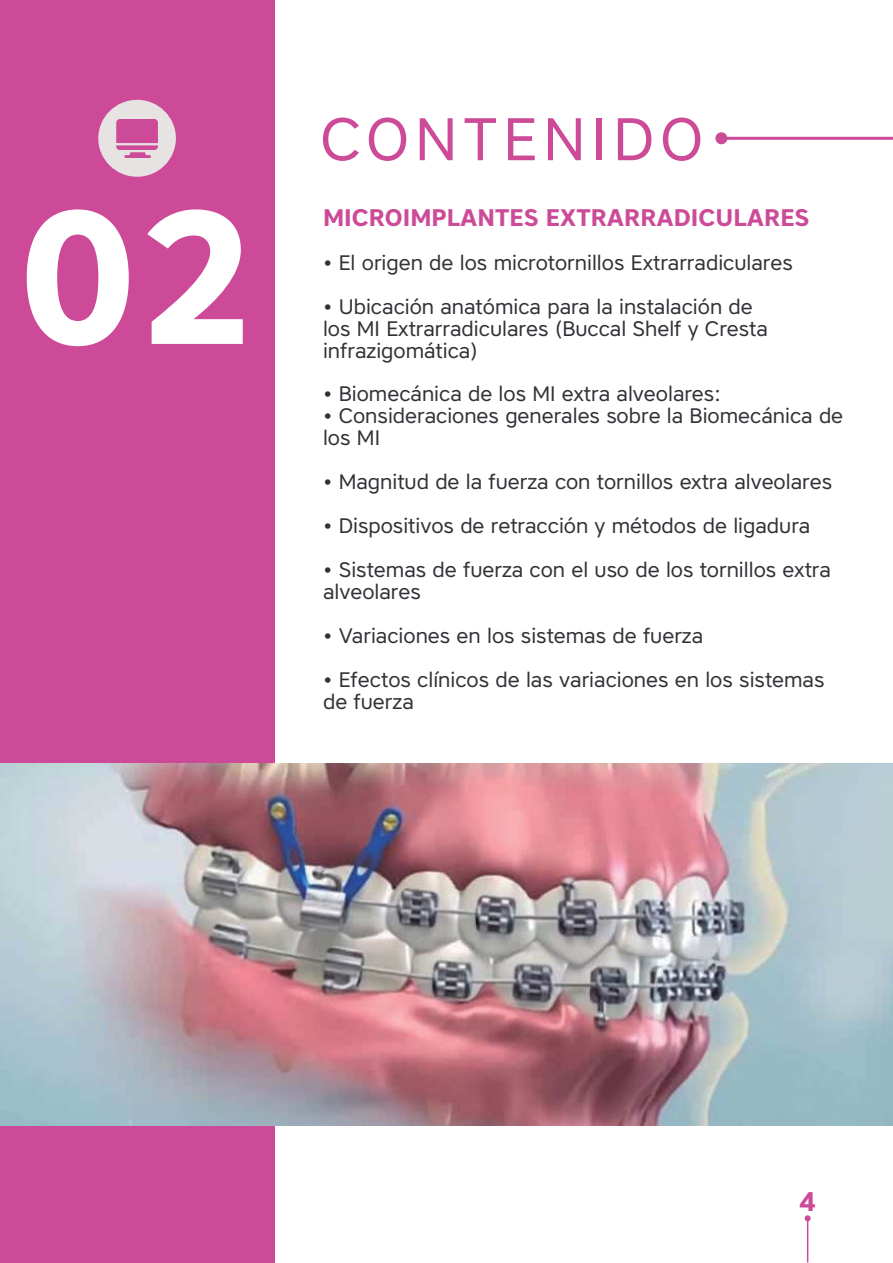
<style>
.page{position:relative;width:893px;height:1263px;background:#fff}
.page>*{position:absolute;margin:0;border:0;box-sizing:border-box;transform-origin:0 0}
.t1{font:700 188.85px "Core Sans A65";color:#fff}
.t2{font:60px "Core Sans A45";letter-spacing:.1em;color:#cc4a98}
.t3{font:700 27px "Core Sans A65";color:#cc4b98}
.t4{font:700 24px "Core Sans A65";color:#cc4b98}
.t5{font:21px/21.9px "Core Sans A45";color:#333137}
</style>
<div class="page">
<hr style="left:807px;top:1218px;width:1px;height:45px;background:#cc4b98">
<svg style="left:805px;top:1215px;width:6px;height:6px"></svg>
<hr style="left:721px;top:137px;width:172px;height:3px;background:#cc4b98">
<div style="left:715px;top:132px;width:12px;height:12px;background:#cc4b98;border-radius:50%"></div>
<div style="left:0;top:0;width:274px;height:1263px;background:#cc4a98"></div>
<div style="left:98px;top:100px;width:78px;height:77px;background:#e6e3e2;border-radius:50%"></div>
<hr style="left:124px;top:155px;width:27px;height:3px;background:#cc4a98">
<svg style="left:116px;top:119px;width:42px;height:31px"></svg>
<img style="left:1px;top:763px;width:892px;height:362px">
<h1 class="t1" style="left:18px;top:168px;width:239px">02</h1>
<h2 class="t2" style="left:320px;top:117px;width:384px">CONTENIDO</h2>
<p class="t4" style="left:323px;top:204px;width:488px">MICROIMPLANTES EXTRARRADICULARES</p>
<p class="t5" style="left:323px;top:254px;width:471px">• El origen de los microtornillos Extrarradiculares</p>
<p class="t5" style="left:323px;top:298px;width:446px">• Ubicación anatómica para la instalación de los MI Extrarradiculares (Buccal Shelf y Cresta infrazigomática)</p>
<p class="t5" style="left:323px;top:385px;width:399px">• Biomecánica de los MI extra alveolares:</p>
<p class="t5" style="left:323px;top:407px;width:522px">• Consideraciones generales sobre la Biomecánica de los MI</p>
<p class="t5" style="left:323px;top:473px;width:510px">• Magnitud de la fuerza con tornillos extra alveolares</p>
<p class="t5" style="left:323px;top:517px;width:489px">• Dispositivos de retracción y métodos de ligadura</p>
<p class="t5" style="left:323px;top:561px;width:509px">• Sistemas de fuerza con el uso de los tornillos extra alveolares</p>
<p class="t5" style="left:323px;top:627px;width:382px">• Variaciones en los sistemas de fuerza</p>
<p class="t5" style="left:323px;top:671px;width:503px">• Efectos clínicos de las variaciones en los sistemas de fuerza</p>
<p class="t3" style="left:799px;top:1186px;width:18px">4</p>
</div>
